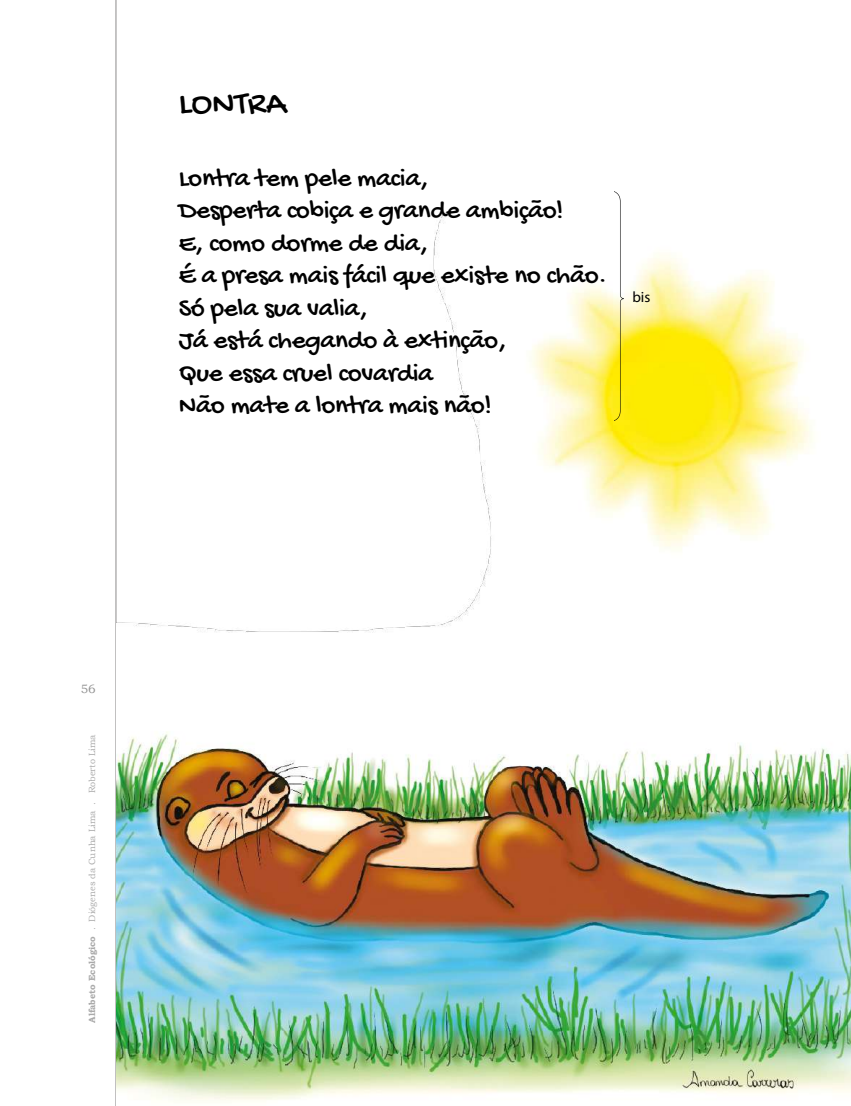
<style>
.page{position:relative;width:851px;height:1106px;background:#fff}
.page>*{position:absolute;margin:0;border:0;box-sizing:border-box;transform-origin:0 0}
.t1{font:34.5px "Gochi Hand";color:#000}
.t2{font:27px/32.4px "Gochi Hand";letter-spacing:-.01em;color:#000}
.t3{font:15px "Myriad Pro";color:#000}
.t4{font:12px "Bookman Old Style";color:#929292}
.t5{font:9px "Bookman Old Style";color:#aaa}
.s1{font-weight:700}
</style>
<div class="page">
<hr style="left:115px;top:0;width:2px;height:1106px;background:#b3b2b2">
<img style="left:117px;top:213px;width:733px;height:888px">
<svg style="left:614px;top:191px;width:9px;height:230px"></svg>
<p class="t1" style="left:179px;top:85px;width:109px">LONTRA</p>
<p class="t2" style="left:179px;top:164px;width:429px">Lontra tem pele macia,<br>Desperta cobiça e grande ambição!<br>E, como dorme de dia,<br>É a presa mais fácil que existe no chão.<br>Só pela sua valia,<br>Já está chegando à extinção,<br>Que essa cruel covardia<br>Não mate a lontra mais não!</p>
<p class="t3" style="left:632px;top:288px;width:19px">bis</p>
<p class="t4" style="left:81px;top:681px;width:16px">56</p>
<p class="t5" style="left:86px;top:1022px;width:290px;rotate:-90deg"><span class="s1">Alfabeto Ecológico</span> . Diógenes da Cunha Lima . Roberto Lima</p>
</div>
